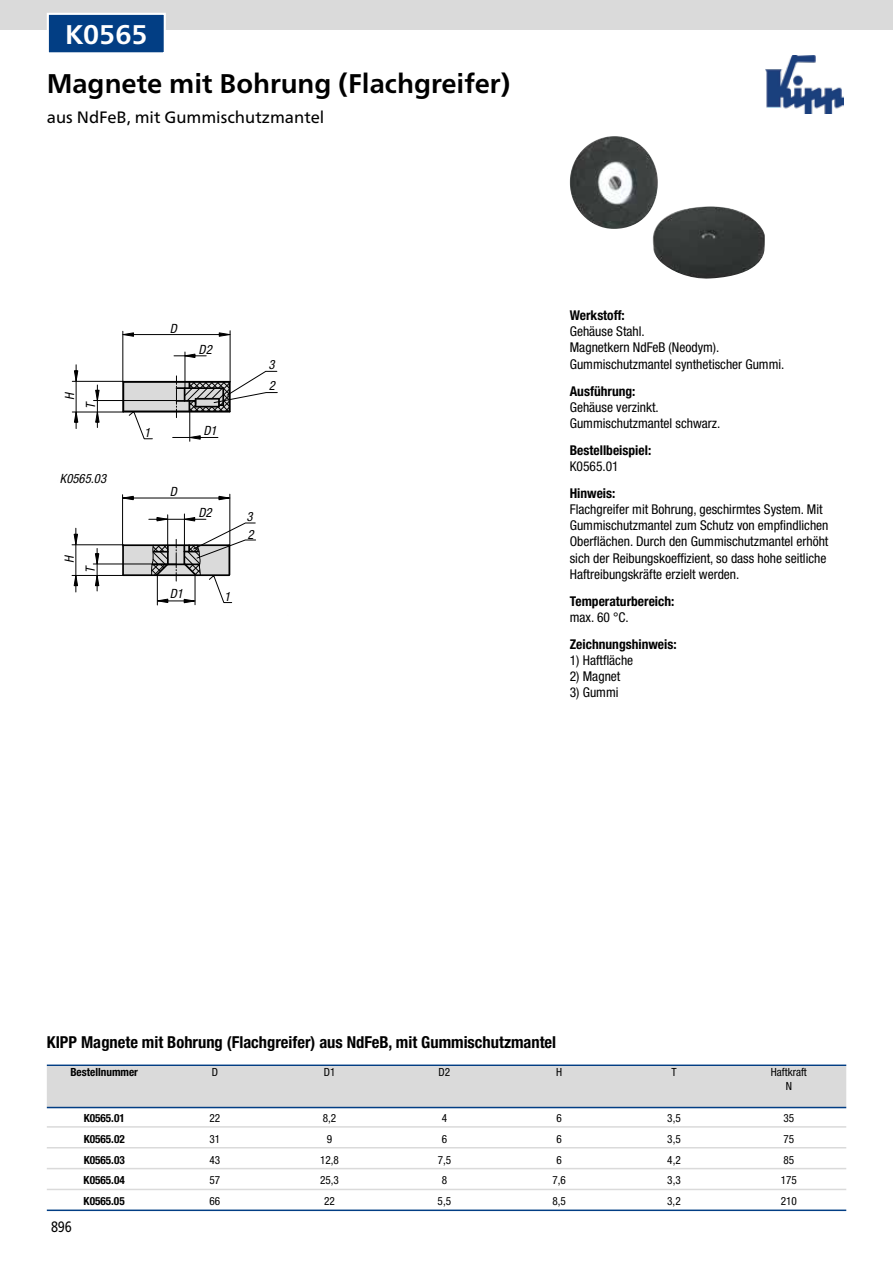
<style>
.page{position:relative;width:893px;height:1263px;background:#fff}
.page>*{position:absolute;margin:0;border:0;box-sizing:border-box;transform-origin:0 0}
.t1{font:700 27px "Frutiger Neue LTW1 G";color:#000}
.t2{font:700 27px "Frutiger Neue LTW1 G";color:#fff}
.t3{font:700 condensed 16.5px "Helvetica Neue LTW1 G";color:#000}
.t4{font:16.5px "Frutiger Neue LTW1 G";color:#000}
.t5{font:15px "Frutiger Neue LTW1 G";color:#000;scale:.81 1}
.t6{font:condensed 13.5px/16.2px "Helvetica Neue LTW1 G";color:#000}
.t7{font:700 condensed 13.5px "Helvetica Neue LTW1 G";color:#000}
.t8{font:italic condensed 12.75px/21.1px "Helvetica Neue LTW1 G";color:#000}
.t9{font:condensed 11.25px/14px "Helvetica Neue LTW1 G";color:#000;text-align:center}
.t10{font:700 condensed 11.25px "Helvetica Neue LTW1 G";color:#000}
</style>
<div class="page">
<div style="left:0;top:0;width:893px;height:30px;background:#dadada"></div>
<img style="left:765px;top:55px;width:79px;height:58px">
<img style="left:570px;top:136px;width:195px;height:143px">
<div style="left:124px;top:545px;width:106px;height:30px;background:#dadada"></div>
<hr style="left:122px;top:331px;width:1px;height:51px;background:#000">
<hr style="left:123px;top:334px;width:107px;height:1px;background:#000">
<hr style="left:230px;top:331px;width:1px;height:51px;background:#000">
<hr style="left:185px;top:352px;width:1px;height:36px;background:#000">
<hr style="left:174px;top:355px;width:32px;height:1px;background:#000">
<hr style="left:189px;top:411px;width:1px;height:30px;background:#000">
<hr style="left:94px;top:400px;width:82px;height:1px;background:#000">
<hr style="left:72px;top:412px;width:51px;height:1px;background:#000">
<hr style="left:72px;top:381px;width:51px;height:1px;background:#000">
<hr style="left:97px;top:385px;width:1px;height:42px;background:#000">
<hr style="left:76px;top:365px;width:1px;height:64px;background:#000">
<svg style="left:218px;top:332px;width:13px;height:5px"></svg>
<svg style="left:122px;top:332px;width:12px;height:5px"></svg>
<svg style="left:180px;top:353px;width:16px;height:5px"></svg>
<svg style="left:73px;top:407px;width:6px;height:16px"></svg>
<svg style="left:95px;top:389px;width:5px;height:34px"></svg>
<svg style="left:73px;top:370px;width:6px;height:16px"></svg>
<svg style="left:122px;top:370px;width:156px;height:70px"></svg>
<hr style="left:122px;top:495px;width:1px;height:50px;background:#000">
<hr style="left:123px;top:498px;width:107px;height:1px;background:#000">
<hr style="left:229px;top:494px;width:1px;height:51px;background:#000">
<hr style="left:184px;top:514px;width:1px;height:31px;background:#000">
<hr style="left:149px;top:519px;width:57px;height:1px;background:#000">
<hr style="left:195px;top:575px;width:1px;height:30px;background:#000">
<hr style="left:93px;top:563px;width:83px;height:1px;background:#000">
<hr style="left:72px;top:575px;width:51px;height:1px;background:#000">
<hr style="left:122px;top:545px;width:2px;height:30px;background:#000">
<hr style="left:123px;top:544px;width:106px;height:2px;background:#000">
<hr style="left:72px;top:544px;width:51px;height:1px;background:#000">
<hr style="left:97px;top:548px;width:1px;height:43px;background:#000">
<hr style="left:75px;top:528px;width:1px;height:64px;background:#000">
<svg style="left:218px;top:495px;width:13px;height:6px"></svg>
<svg style="left:122px;top:495px;width:12px;height:6px"></svg>
<svg style="left:73px;top:570px;width:5px;height:16px"></svg>
<svg style="left:94px;top:553px;width:6px;height:33px"></svg>
<svg style="left:73px;top:533px;width:6px;height:17px"></svg>
<hr style="left:123px;top:574px;width:106px;height:2px;background:#000">
<hr style="left:167px;top:515px;width:1px;height:31px;background:#000">
<hr style="left:157px;top:575px;width:1px;height:30px;background:#000">
<svg style="left:150px;top:516px;width:106px;height:88px"></svg>
<div style="left:48px;top:14px;width:117px;height:39px;background:#023e84"></div>
<div style="left:47px;top:13px;width:119px;height:41px;border:2px solid #fff"></div>
<hr style="left:47px;top:1064px;width:799px;height:2px;background:#023e84">
<div style="left:47px;top:1066px;width:799px;height:41px;background:#dadada"></div>
<hr style="left:47px;top:1107px;width:799px;height:1px;background:#023e84">
<hr style="left:47px;top:1126px;width:799px;height:2px;background:#dadada">
<hr style="left:47px;top:1147px;width:799px;height:1px;background:#dadada">
<hr style="left:47px;top:1168px;width:799px;height:1px;background:#dadada">
<hr style="left:47px;top:1189px;width:799px;height:1px;background:#dadada">
<hr style="left:47px;top:1209px;width:799px;height:2px;background:#023e84">
<h1 class="t2" style="left:65px;top:18px;width:84px">K0565</h1>
<h1 class="t1" style="left:47px;top:67px;width:465px">Magnete mit Bohrung (Flachgreifer)</h1>
<p class="t4" style="left:47px;top:105px;width:279px">aus NdFeB, mit Gummischutzmantel</p>
<p class="t8" style="left:59px;top:400px;width:9px;rotate:-90deg">H</p>
<p class="t8" style="left:80px;top:409px;width:9px;rotate:-90deg">T</p>
<p class="t8" style="left:60px;top:468px;width:48px">K0565.03</p>
<p class="t8" style="left:59px;top:563px;width:9px;rotate:-90deg">H</p>
<p class="t8" style="left:80px;top:573px;width:9px;rotate:-90deg">T</p>
<p class="t8" style="left:144px;top:422px;width:8px">1</p>
<p class="t8" style="left:170px;top:318px;width:9px">D</p>
<p class="t8" style="left:199px;top:339px;width:15px">D2</p>
<p class="t8" style="left:203px;top:420px;width:15px">D1</p>
<p class="t8" style="left:268px;top:354px;width:8px">3<br>2</p>
<p class="t8" style="left:170px;top:481px;width:9px">D</p>
<p class="t8" style="left:198px;top:502px;width:15px">D2</p>
<p class="t8" style="left:247px;top:508px;width:8px;line-height:17.2px">3<br>2</p>
<p class="t8" style="left:170px;top:583px;width:15px">D1</p>
<p class="t8" style="left:224px;top:586px;width:8px">1</p>
<p class="t7" style="left:570px;top:307px;width:57px">Werkstoff:</p>
<p class="t6" style="left:570px;top:323px;width:216px">Gehäuse Stahl.<br>Magnetkern NdFeB (Neodym).<br>Gummischutzmantel synthetischer Gummi.</p>
<p class="t7" style="left:570px;top:383px;width:67px">Ausführung:</p>
<p class="t6" style="left:570px;top:399px;width:152px">Gehäuse verzinkt.<br>Gummischutzmantel schwarz.</p>
<p class="t7" style="left:570px;top:442px;width:83px">Bestellbeispiel:</p>
<p class="t6" style="left:570px;top:458px;width:50px">K0565.01</p>
<p class="t7" style="left:570px;top:485px;width:47px">Hinweis:</p>
<p class="t6" style="left:570px;top:501px;width:260px">Flachgreifer mit Bohrung, geschirmtes System. Mit Gummischutzmantel zum Schutz von empfindlichen Oberflächen. Durch den Gummischutzmantel erhöht sich der Reibungskoeffizient, so dass hohe seitliche Haftreibungskräfte erzielt werden.</p>
<p class="t7" style="left:570px;top:593px;width:106px">Temperaturbereich:</p>
<p class="t6" style="left:570px;top:609px;width:61px">max. 60 °C.</p>
<p class="t7" style="left:570px;top:636px;width:108px">Zeichnungshinweis:</p>
<p class="t6" style="left:570px;top:652px;width:65px">1) Haftfläche</p>
<p class="t6" style="left:570px;top:668px;width:52px">2) Magnet</p>
<p class="t6" style="left:570px;top:684px;width:50px">3) Gummi</p>
<p class="t3" style="left:47px;top:1033px;width:511px">KIPP Magnete mit Bohrung (Flachgreifer) aus NdFeB, mit Gummischutzmantel</p>
<p class="t10" style="left:70px;top:1066px;width:69px">Bestellnummer</p>
<p class="t9" style="left:212px;top:1065px;width:8px">D</p>
<p class="t9" style="left:324px;top:1065px;width:13px">D1</p>
<p class="t9" style="left:439px;top:1065px;width:13px">D2</p>
<p class="t9" style="left:556px;top:1065px;width:8px">H</p>
<p class="t9" style="left:671px;top:1065px;width:7px">T</p>
<p class="t9" style="left:771px;top:1065px;width:38px">Haftkraft<br>N</p>
<p class="t10" style="left:84px;top:1111px;width:43px">K0565.01</p>
<p class="t9" style="left:209px;top:1111px;width:12px">22</p>
<p class="t9" style="left:323px;top:1111px;width:15px">8,2</p>
<p class="t9" style="left:442px;top:1111px;width:7px">4</p>
<p class="t9" style="left:556px;top:1111px;width:7px">6</p>
<p class="t9" style="left:667px;top:1111px;width:15px">3,5</p>
<p class="t9" style="left:783px;top:1111px;width:12px">35</p>
<p class="t10" style="left:84px;top:1132px;width:43px">K0565.02</p>
<p class="t9" style="left:209px;top:1132px;width:12px">31</p>
<p class="t9" style="left:327px;top:1132px;width:7px">9</p>
<p class="t9" style="left:442px;top:1132px;width:7px">6</p>
<p class="t9" style="left:556px;top:1132px;width:7px">6</p>
<p class="t9" style="left:667px;top:1132px;width:15px">3,5</p>
<p class="t9" style="left:783px;top:1132px;width:12px">75</p>
<p class="t10" style="left:84px;top:1153px;width:43px">K0565.03</p>
<p class="t9" style="left:209px;top:1153px;width:12px">43</p>
<p class="t9" style="left:320px;top:1153px;width:20px">12,8</p>
<p class="t9" style="left:438px;top:1153px;width:15px">7,5</p>
<p class="t9" style="left:556px;top:1153px;width:7px">6</p>
<p class="t9" style="left:667px;top:1153px;width:15px">4,2</p>
<p class="t9" style="left:783px;top:1153px;width:12px">85</p>
<p class="t10" style="left:84px;top:1174px;width:43px">K0565.04</p>
<p class="t9" style="left:209px;top:1173px;width:12px">57</p>
<p class="t9" style="left:320px;top:1173px;width:20px">25,3</p>
<p class="t9" style="left:442px;top:1173px;width:7px">8</p>
<p class="t9" style="left:552px;top:1173px;width:15px">7,6</p>
<p class="t9" style="left:667px;top:1173px;width:15px">3,3</p>
<p class="t9" style="left:781px;top:1173px;width:18px">175</p>
<p class="t10" style="left:84px;top:1194px;width:43px">K0565.05</p>
<p class="t9" style="left:209px;top:1194px;width:12px">66</p>
<p class="t9" style="left:324px;top:1194px;width:12px">22</p>
<p class="t9" style="left:438px;top:1194px;width:15px">5,5</p>
<p class="t9" style="left:552px;top:1194px;width:15px">8,5</p>
<p class="t9" style="left:667px;top:1194px;width:15px">3,2</p>
<p class="t9" style="left:781px;top:1194px;width:18px">210</p>
<p class="t5" style="left:51px;top:1215px;width:27px">896</p>
</div>
